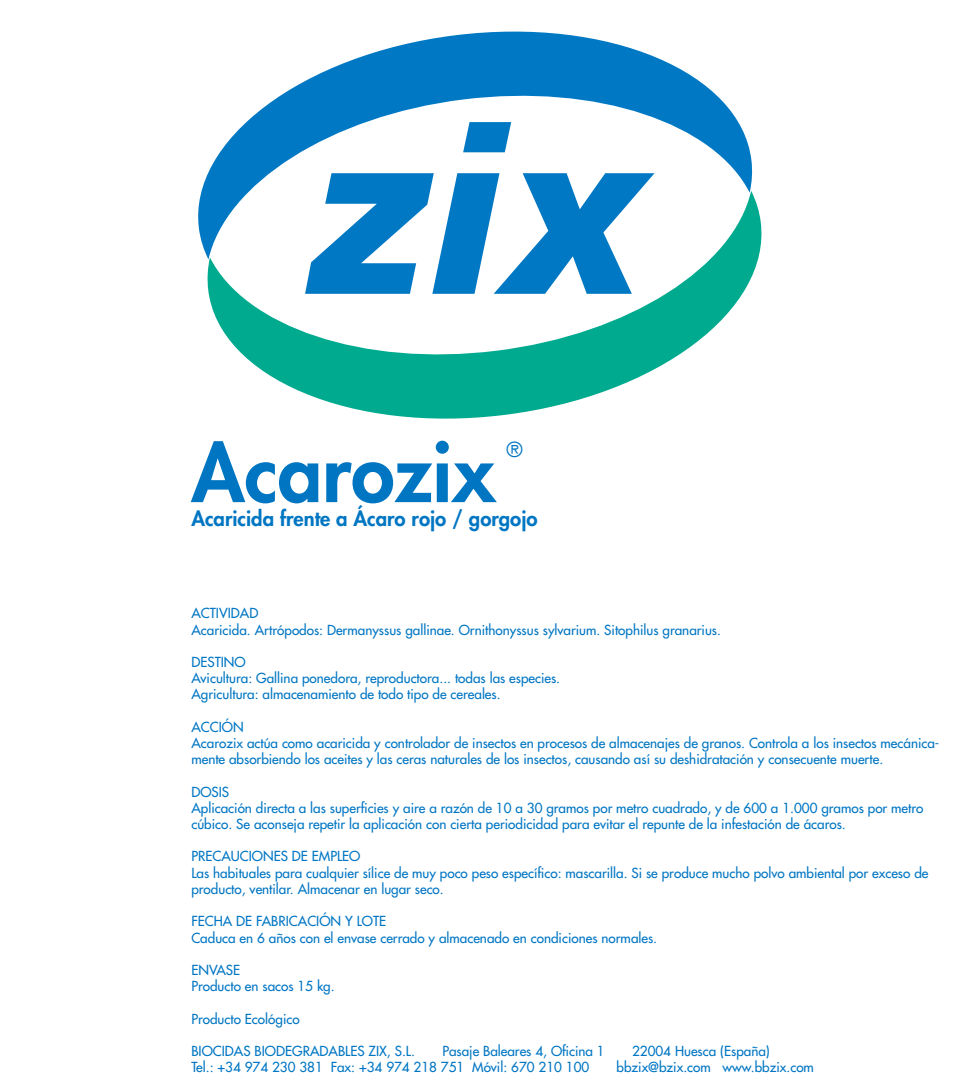
<style>
.page{position:relative;width:957px;height:1085px;background:#fff}
.page>*{position:absolute;margin:0;border:0;box-sizing:border-box;transform-origin:0 0}
.t1{font:800 78.75px "Futura";color:#0076c3}
.t2{font:800 20.25px "Futura";color:#0076c3}
.t3{font:20.25px "Futura";color:#0076c3}
.t4{font:13.5px/16.2px "Futura";color:#0076c3}
</style>
<div class="page">
<svg style="left:198px;top:31px;width:554px;height:225px"></svg>
<svg style="left:207px;top:191px;width:555px;height:227px"></svg>
<svg style="left:305px;top:173px;width:349px;height:121px"></svg>
<svg style="left:463px;top:122px;width:48px;height:30px"></svg>
<h1 class="t1" style="left:191px;top:420px;width:305px">Acarozix</h1>
<h2 class="t3" style="left:506px;top:435px;width:18px">®</h2>
<h2 class="t2" style="left:191px;top:505px;width:348px">Acaricida frente a Ácaro rojo / gorgojo</h2>
<p class="t4" style="left:191px;top:605px;width:531px">ACTIVIDAD<br>Acaricida. Artrópodos: Dermanyssus gallinae. Ornithonyssus sylvarium. Sitophilus granarius.</p>
<p class="t4" style="left:191px;top:653px;width:370px">DESTINO<br>Avicultura: Gallina ponedora, reproductora... todas las especies.<br>Agricultura: almacenamiento de todo tipo de cereales.</p>
<p class="t4" style="left:191px;top:718px;width:749px">ACCIÓN<br>Acarozix actúa como acaricida y controlador de insectos en procesos de almacenajes de granos. Controla a los insectos mecánica&shy;mente absorbiendo los aceites y las ceras naturales de los insectos, causando así su deshidratación y consecuente muerte.</p>
<p class="t4" style="left:191px;top:783px;width:733px">DOSIS<br>Aplicación directa a las superficies y aire a razón de 10 a 30 gramos por metro cuadrado, y de 600 a 1.000 gramos por metro cúbico. Se aconseja repetir la aplicación con cierta periodicidad para evitar el repunte de la infestación de ácaros.</p>
<p class="t4" style="left:191px;top:848px;width:738px">PRECAUCIONES DE EMPLEO<br>Las habituales para cualquier sílice de muy poco peso específico: mascarilla. Si se produce mucho polvo ambiental por exceso de producto, ventilar. Almacenar en lugar seco.</p>
<p class="t4" style="left:191px;top:913px;width:467px">FECHA DE FABRICACIÓN Y LOTE<br>Caduca en 6 años con el envase cerrado y almacenado en condiciones normales.</p>
<p class="t4" style="left:191px;top:961px;width:145px">ENVASE<br>Producto en sacos 15 kg.</p>
<p class="t4" style="left:191px;top:1010px;width:110px">Producto Ecológico</p>
<p class="t4" style="left:191px;top:1042px;width:225px">BIOCIDAS BIODEGRADABLES ZIX, S.L.</p>
<p class="t4" style="left:442px;top:1042px;width:164px">Pasaje Baleares 4, Oficina 1</p>
<p class="t4" style="left:632px;top:1042px;width:139px">22004 Huesca (España)</p>
<p class="t4" style="left:191px;top:1058px;width:399px">Tel.: +34 974 230 381 Fax: +34 974 218 751 Móvil: 670 210 100</p>
<p class="t4" style="left:616px;top:1058px;width:199px">bbzix@bzix.com www.bbzix.com</p>
</div>
